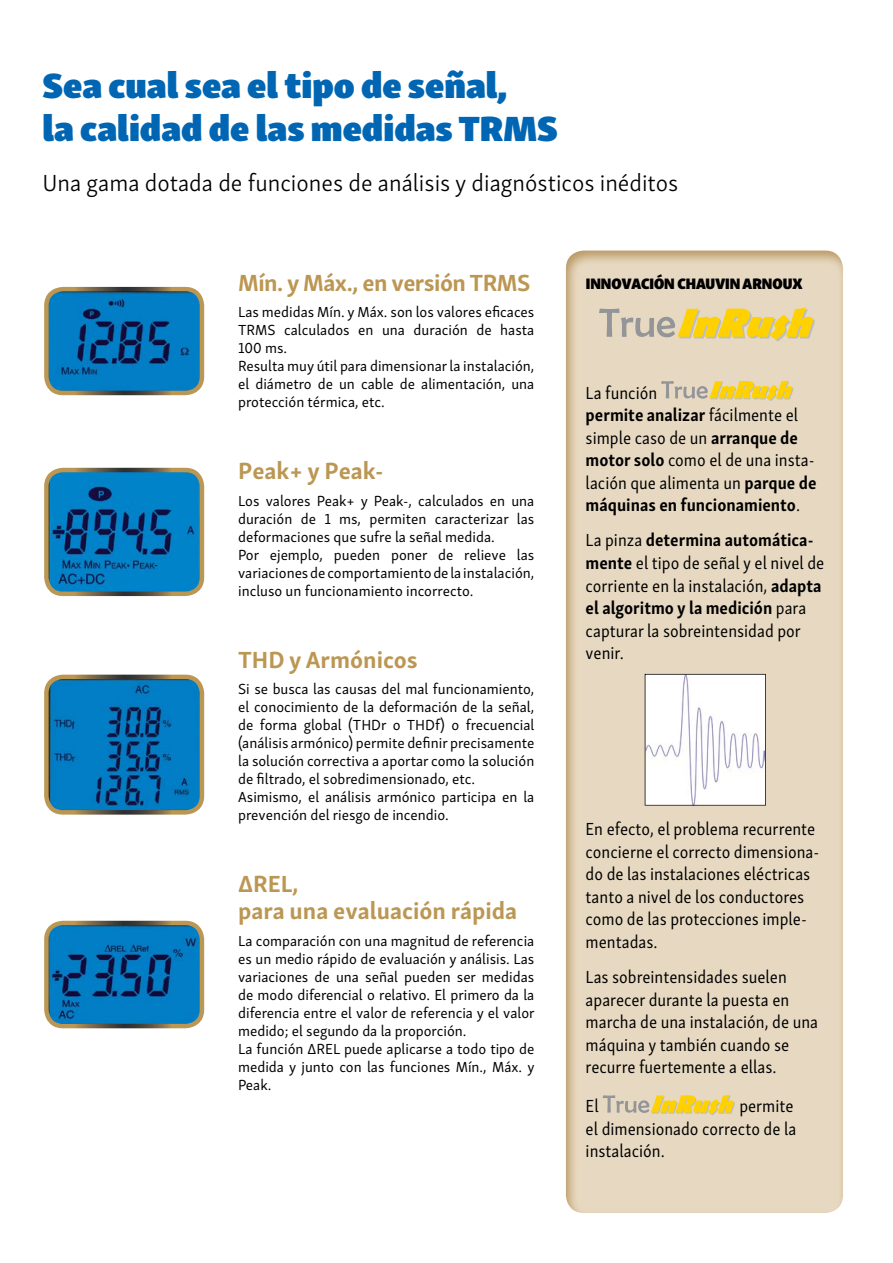
<style>
.page{position:relative;width:893px;height:1263px;background:#fff}
.page>*{position:absolute;margin:0;border:0;box-sizing:border-box;transform-origin:0 0}
.t1{font:36px/43.2px "Skolar Sans Latn Bl";color:#0066b3}
.t2{font:300 24px "Skolar Sans Latn";color:#000}
.t3{font:700 24px/27px "Skolar Sans Latn";color:#bb9753}
.t4{font:700 24px "Skolar Sans Latn";letter-spacing:-.02em;color:#bb9753}
.t5{font:18px/22.5px "Skolar Sans Latn Cn";color:#000}
.t6{font:15.6px "Skolar Sans Latn Cn Bl";color:#000}
.t7{font:15px/18px "Skolar Sans Latn";color:#000}
.s1{font-weight:700}
</style>
<div class="page">
<svg style="left:599px;top:308px;width:216px;height:33px;background:#e2cc7a"></svg>
<svg style="left:44px;top:287px;width:160px;height:108px;background:#1c73a6"></svg>
<svg style="left:44px;top:675px;width:160px;height:140px;background:#1773aa"></svg>
<svg style="left:44px;top:921px;width:160px;height:107px;background:#1c72a5"></svg>
<svg style="left:44px;top:468px;width:160px;height:128px;background:#1774aa"></svg>
<svg style="left:661px;top:380px;width:132px;height:21px;background:#e3cd7c"></svg>
<svg style="left:645px;top:674px;width:121px;height:132px"></svg>
<svg style="left:603px;top:1095px;width:132px;height:20px;background:#e2cc79"></svg>
<h1 class="t1" style="left:43px;top:60px;width:517px">Sea cual sea el tipo de señal,<br>la calidad de las medidas TRMS</h1>
<h2 class="t2" style="left:43px;top:165px;width:637px">Una gama dotada de funciones de análisis y diagnósticos inéditos</h2>
<h2 class="t4" style="left:238px;top:263px;width:294px">Mín. y Máx., en versión TRMS</h2>
<p class="t7" style="left:238px;top:302px;width:298px">Las medidas Mín. y Máx. son los valores eficaces TRMS calculados en una duración de hasta 100 ms.<br>Resulta muy útil para dimensionar la instalación, el diámetro de un cable de alimentación, una protección térmica, etc.</p>
<h2 class="t3" style="left:238px;top:455px;width:147px">Peak+ y Peak-</h2>
<p class="t7" style="left:238px;top:491px;width:298px">Los valores Peak+ y Peak-, calculados en una duración de 1 ms, permiten caracterizar las deformaciones que sufre la señal medida.<br>Por ejemplo, pueden poner de relieve las variaciones de comportamiento de la instalación, incluso un funcionamiento incorrecto.</p>
<h2 class="t3" style="left:238px;top:644px;width:181px">THD y Armónicos</h2>
<p class="t7" style="left:238px;top:679px;width:298px">Si se busca las causas del mal funcionamiento, el conocimiento de la deformación de la señal, de forma global (THDr o THDf) o frecuencial (análisis armónico) permite definir precisamente la solución correctiva a aportar como la solución de filtrado, el sobredimensionado, etc.<br>Asimismo, el análisis armónico participa en la prevención del riesgo de incendio.</p>
<h2 class="t3" style="left:238px;top:868px;width:281px">∆REL,<br>para una evaluación rápida</h2>
<p class="t7" style="left:238px;top:931px;width:298px">La comparación con una magnitud de referencia es un medio rápido de evaluación y análisis. Las variaciones de una señal pueden ser medidas de modo diferencial o relativo. El primero da la diferencia entre el valor de referencia y el valor medido; el segundo da la proporción.<br>La función ∆REL puede aplicarse a todo tipo de medida y junto con las funciones Mín., Máx. y Peak.</p>
<p class="t6" style="left:586px;top:270px;width:218px">INNOVACIÓN CHAUVIN ARNOUX</p>
<p class="t5" style="left:586px;top:380px;width:232px">La función<br><span class="s1">permite analizar</span> fácilmente el simple caso de un <span class="s1">arranque de motor solo</span> como el de una insta&shy;lación que alimenta un <span class="s1">parque de máquinas en funcionamiento</span>.</p>
<p class="t5" style="left:586px;top:528px;width:240px">La pinza <span class="s1">determina automática&shy;mente</span> el tipo de señal y el nivel de corriente en la instalación, <span class="s1">adapta el algoritmo y la medición</span> para capturar la sobreintensidad por venir.</p>
<p class="t5" style="left:586px;top:817px;width:235px">En efecto, el problema recurrente concierne el correcto dimensiona&shy;do de las instalaciones eléctricas tanto a nivel de los conductores como de las protecciones imple&shy;mentadas.</p>
<p class="t5" style="left:586px;top:964px;width:234px">Las sobreintensidades suelen aparecer durante la puesta en marcha de una instalación, de una máquina y también cuando se recurre fuertemente a ellas.</p>
<p class="t5" style="left:586px;top:1094px;width:15px">El</p>
<p class="t5" style="left:586px;top:1094px;width:212px;text-indent:154px">permite el dimensionado correcto de la instalación.</p>
</div>
